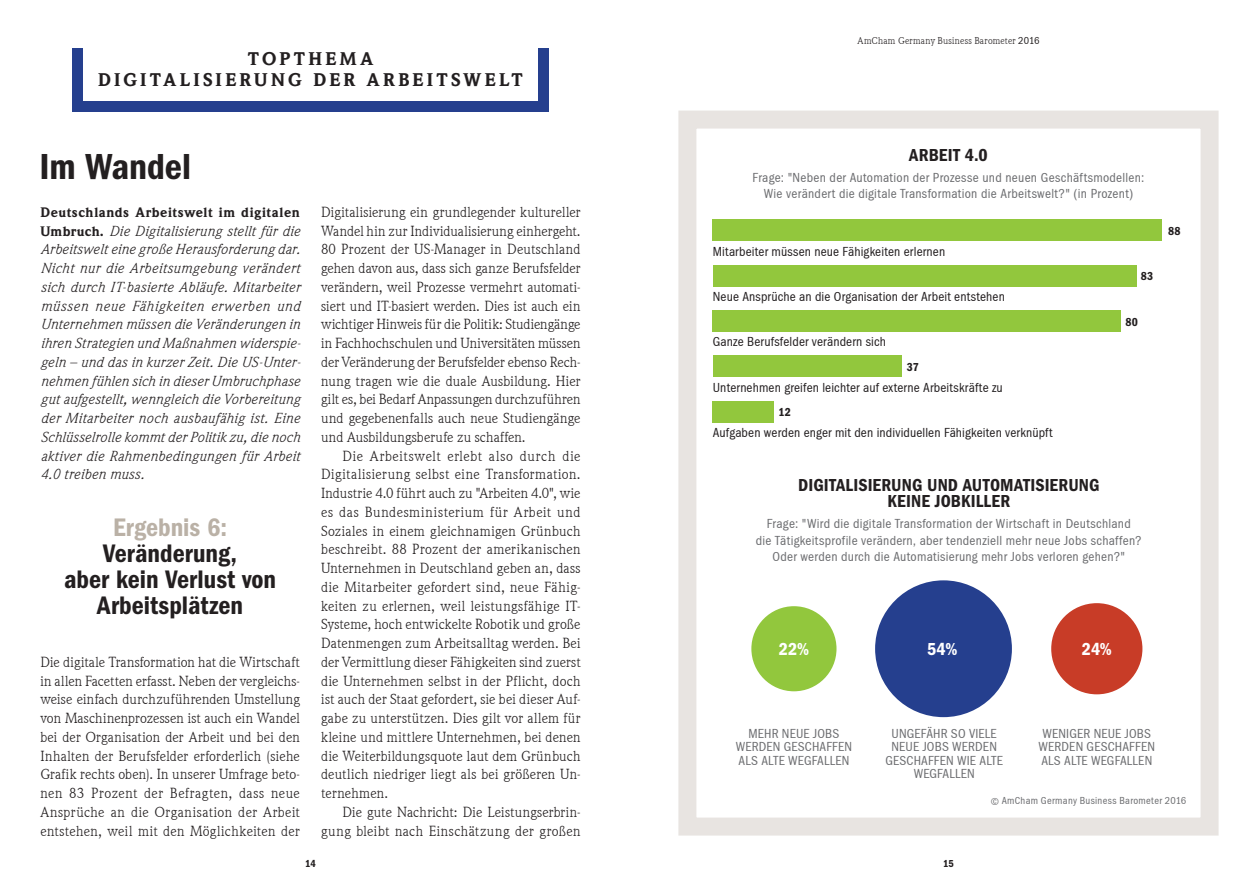
<style>
.page{position:relative;width:1259px;height:893px;background:#fff}
.page>*{position:absolute;margin:0;border:0;box-sizing:border-box;transform-origin:0 0}
.t1{font:600 37.5px "RB Franklin Cond";letter-spacing:-.005em;color:#231f20}
.t2{font:600 26.25px/26.2px "RB Franklin Cond";color:#231f20;text-align:center}
.t3{font:600 26.25px "RB Franklin Cond";color:#bab1a6}
.t4{font:600 18px/16.5px "RB Franklin Cond";letter-spacing:.005em;color:#231f20;text-align:center}
.t5{font:900 18px/21px "RB Weidemann";letter-spacing:.18em;color:#231f20;text-align:center}
.t6{font:600 18px "RB Franklin Cond";color:#fff}
.t7{font:14.25px/18.8px "RB Weidemann";letter-spacing:.02em;color:#231f20;text-align:justify}
.t8{font:italic 14.25px/18.8px "RB Weidemann";letter-spacing:.025em;color:#231f20;text-align:justify}
.t9{font:13.5px/13.5px "RB Franklin Cond";letter-spacing:.02em;color:#6c6d70;text-align:center}
.t10{font:13.5px "RB Franklin Cond";letter-spacing:.01em;color:#231f20}
.t11{font:900 13.5px "RB Weidemann";letter-spacing:.04em;color:#231f20}
.t12{font:600 12px "RB Franklin Cond";letter-spacing:.02em;color:#231f20}
.t13{font:10.5px "RB Franklin Cond";letter-spacing:.03em;color:#6c6d70}
.t14{font:600 10.5px "RB Franklin Cond";color:#231f20}
.t15{font:9.75px "RB Weidemann";letter-spacing:.02em;color:#231f20}
.s1{font-family:"RB Franklin Cond";font-size:10.5px}
.s2{font-weight:900;font-style:normal;font-size:13.5px}
</style>
<div class="page">
<div style="left:72px;top:48px;width:11px;height:64px;background:#253f8e"></div>
<div style="left:72px;top:101px;width:477px;height:11px;background:#253f8e"></div>
<div style="left:538px;top:48px;width:11px;height:64px;background:#253f8e"></div>
<div style="left:678px;top:111px;width:540px;height:725px;background:#fff;border:18px solid #e8e4e1"></div>
<div style="left:713px;top:220px;width:449px;height:21px;background:#92c73d"></div>
<div style="left:713px;top:265px;width:423px;height:21px;background:#92c73d"></div>
<div style="left:713px;top:310px;width:408px;height:22px;background:#92c73d"></div>
<div style="left:713px;top:356px;width:188px;height:21px;background:#92c73d"></div>
<div style="left:713px;top:401px;width:61px;height:21px;background:#92c73d"></div>
<div style="left:751px;top:606px;width:85px;height:85px;background:#92c73d;border-radius:50%"></div>
<div style="left:1051px;top:603px;width:91px;height:91px;background:#c83c27;border-radius:50%"></div>
<div style="left:875px;top:580px;width:137px;height:137px;background:#253f8e;border-radius:50%"></div>
<p class="t5" style="left:98px;top:48px;width:426px">TOPTHEMA<br>DIGITALISIERUNG DER ARBEITSWELT</p>
<p class="t15" style="left:857px;top:35px;width:183px">AmCham Germany Business Barometer <span class="s1">2016</span></p>
<h1 class="t1" style="left:39px;top:145px;width:153px">Im Wandel</h1>
<p class="t4" style="left:909px;top:147px;width:80px">ARBEIT 4.0</p>
<p class="t9" style="left:752px;top:169px;width:393px;line-height:16.5px">Frage: "Neben der Automation der Prozesse und neuen Geschäftsmodellen:<br>Wie verändert die digitale Transformation die Arbeitswelt?" (in Prozent)</p>
<p class="t11" style="left:40px;top:204px;width:261px">Deutschlands Arbeitswelt im digitalen</p>
<p class="t8" style="left:40px;top:221px;width:262px"><span class="s2">Umbruch.</span> Die Digitalisierung stellt für die Arbeitswelt eine große Herausforderung dar.<br>Nicht nur die Arbeitsumgebung verändert sich durch IT-basierte Abläufe. Mitarbeiter müssen neue Fähigkeiten erwerben und Unternehmen müssen die Veränderungen in ihren Strategien und Maßnahmen widerspie&shy;geln – und das in kurzer Zeit. Die US-Unter&shy;nehmen fühlen sich in dieser Umbruchphase gut aufgestellt, wenngleich die Vorbereitung der Mitarbeiter noch ausbaufähig ist. Eine Schlüsselrolle kommt der Politik zu, die noch aktiver die Rahmenbedingungen für Arbeit 4.0 treiben muss.</p>
<h2 class="t3" style="left:113px;top:512px;width:115px">Ergebnis 6:</h2>
<h2 class="t2" style="left:64px;top:540px;width:214px">Veränderung,<br>aber kein Verlust von<br>Arbeitsplätzen</h2>
<p class="t7" style="left:40px;top:652px;width:261px">Die digitale Transformation hat die Wirtschaft in allen Facetten erfasst. Neben der vergleichs&shy;weise einfach durchzuführenden Umstellung von Maschinenprozessen ist auch ein Wandel bei der Organisation der Arbeit und bei den Inhalten der Berufsfelder erforderlich (siehe Grafik rechts oben). In unserer Umfrage beto&shy;nen 83 Prozent der Befragten, dass neue Ansprüche an die Organisation der Arbeit entstehen, weil mit den Möglichkeiten der</p>
<p class="t7" style="left:321px;top:202px;width:261px">Digitalisierung ein grundlegender kultureller Wandel hin zur Individualisierung einhergeht.<br>80 Prozent der US-Manager in Deutschland gehen davon aus, dass sich ganze Berufsfelder verändern, weil Prozesse vermehrt automati&shy;siert und IT-basiert werden. Dies ist auch ein wichtiger Hinweis für die Politik: Studiengänge in Fachhochschulen und Universitäten müssen der Veränderung der Berufsfelder ebenso Rech&shy;nung tragen wie die duale Ausbildung. Hier gilt es, bei Bedarf Anpassungen durchzuführen und gegebenenfalls auch neue Studiengänge und Ausbildungsberufe zu schaffen.</p>
<p class="t7" style="left:321px;top:446px;width:261px;text-indent:21px">Die Arbeitswelt erlebt also durch die Digitalisierung selbst eine Transformation.<br>Industrie 4.0 führt auch zu "Arbeiten 4.0", wie es das Bundesministerium für Arbeit und Soziales in einem gleichnamigen Grünbuch beschreibt. 88 Prozent der amerikanischen Unternehmen in Deutschland geben an, dass die Mitarbeiter gefordert sind, neue Fähig&shy;keiten zu erlernen, weil leistungsfähige IT-Systeme, hoch entwickelte Robotik und große Datenmengen zum Arbeitsalltag werden. Bei der Vermittlung dieser Fähigkeiten sind zuerst die Unternehmen selbst in der Pflicht, doch ist auch der Staat gefordert, sie bei dieser Auf&shy;gabe zu unterstützen. Dies gilt vor allem für kleine und mittlere Unternehmen, bei denen die Weiterbildungsquote laut dem Grünbuch deutlich niedriger liegt als bei größeren Un&shy;ternehmen.</p>
<p class="t7" style="left:321px;top:803px;width:261px;text-align:right">Die gute Nachricht: Die Leistungserbrin&shy;gung bleibt nach Einschätzung der großen</p>
<p class="t10" style="left:713px;top:244px;width:234px">Mitarbeiter müssen neue Fähigkeiten erlernen</p>
<p class="t10" style="left:713px;top:289px;width:294px">Neue Ansprüche an die Organisation der Arbeit entstehen</p>
<p class="t10" style="left:713px;top:334px;width:175px">Ganze Berufsfelder verändern sich</p>
<p class="t12" style="left:907px;top:360px;width:14px">37</p>
<p class="t10" style="left:713px;top:380px;width:291px">Unternehmen greifen leichter auf externe Arbeitskräfte zu</p>
<p class="t12" style="left:778px;top:405px;width:14px">12</p>
<p class="t10" style="left:713px;top:425px;width:341px">Aufgaben werden enger mit den individuellen Fähigkeiten verknüpft</p>
<p class="t12" style="left:1140px;top:269px;width:14px">83</p>
<p class="t12" style="left:1125px;top:315px;width:14px">80</p>
<p class="t12" style="left:1168px;top:224px;width:14px">88</p>
<p class="t4" style="left:798px;top:477px;width:303px">DIGITALISIERUNG UND AUTOMATISIERUNG<br>KEINE JOBKILLER</p>
<p class="t9" style="left:756px;top:515px;width:388px;line-height:16.5px">Frage: "Wird die digitale Transformation der Wirtschaft in Deutschland<br>die Tätigkeitsprofile verändern, aber tendenziell mehr neue Jobs schaffen?<br>Oder werden durch die Automatisierung mehr Jobs verloren gehen?"</p>
<p class="t6" style="left:779px;top:639px;width:32px">22%</p>
<p class="t6" style="left:1082px;top:639px;width:31px">24%</p>
<p class="t6" style="left:927px;top:639px;width:32px">54%</p>
<p class="t9" style="left:885px;top:727px;width:119px">UNGEFÄHR SO VIELE<br>NEUE JOBS WERDEN<br>GESCHAFFEN WIE ALTE<br>WEGFALLEN</p>
<p class="t9" style="left:735px;top:727px;width:118px">MEHR NEUE JOBS<br>WERDEN GESCHAFFEN<br>ALS ALTE WEGFALLEN</p>
<p class="t9" style="left:1038px;top:727px;width:118px;text-align:left">WENIGER NEUE JOBS<br>WERDEN GESCHAFFEN<br>ALS ALTE WEGFALLEN</p>
<p class="t13" style="left:990px;top:795px;width:197px">© AmCham Germany Business Barometer 2016</p>
<p class="t14" style="left:305px;top:858px;width:12px">14</p>
<p class="t14" style="left:943px;top:858px;width:12px">15</p>
</div>
